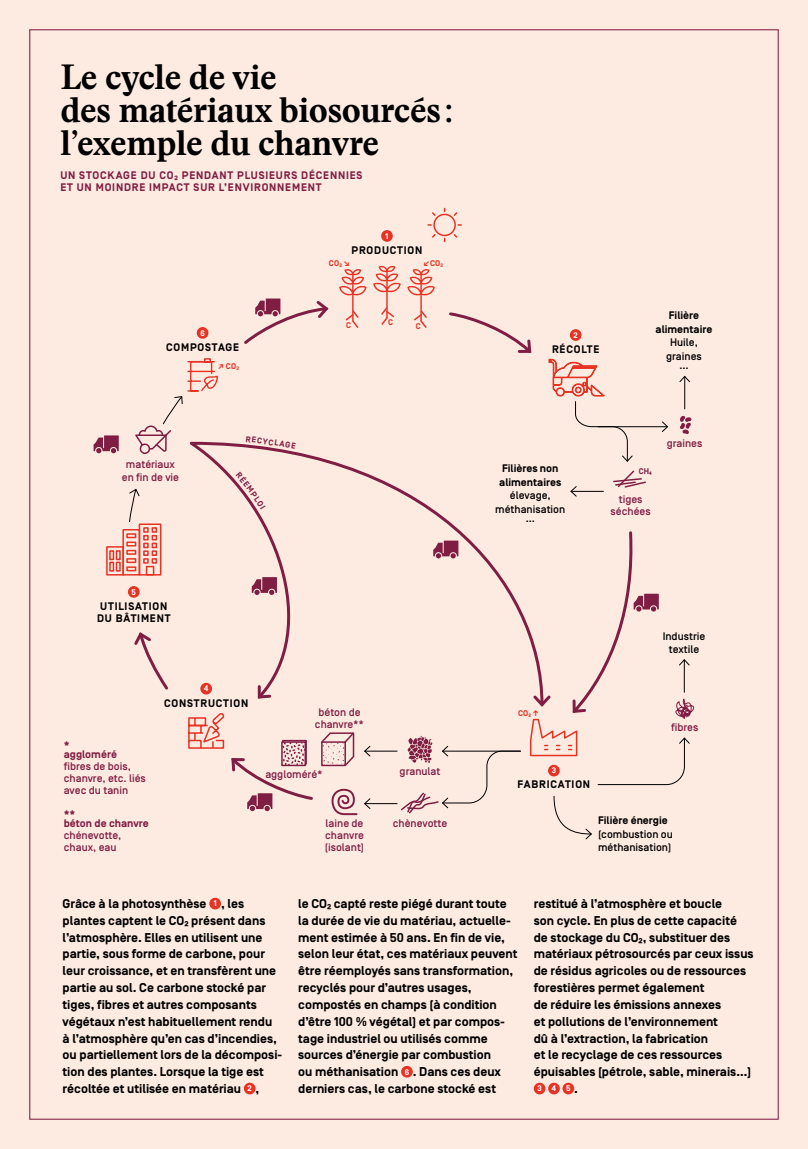
<style>
.page{position:relative;width:808px;height:1149px;background:#fff}
.page>*{position:absolute;margin:0;border:0;box-sizing:border-box;transform-origin:0 0}
.t1{font:700 34.5px/33px "Stanley";letter-spacing:-.015em;color:#000}
.t2{font:700 12.75px/16.8px "Simplon Norm";color:#000}
.t3{font:500 10.95px/12px "Simplon Norm";color:#801d42;text-align:center}
.t4{font:500 10.95px/13.5px "Simplon Norm";color:#000;text-align:center}
.t5{font:700 10.95px/12px "Simplon Norm";letter-spacing:.075em;color:#801d42}
.t6{font:700 10.95px/12px "Simplon Norm";letter-spacing:.075em;color:#000}
.t7{font:700 10.95px/13.5px "Simplon Norm";color:#000;text-align:center}
.t8{font:700 10.95px/9px "Simplon Norm";color:#801d42}
.t9{font:700 8.25px "Simplon Norm";letter-spacing:.02em;color:#e63323}
.t10{font:700 8.25px "Simplon Norm";color:#801d42}
.t11{font:700 8.1px "Simplon Norm";color:#fff}
.s1{font-size:8.1px;color:#fff}
.s2{font-size:12.75px;color:#000}
</style>
<div class="page">
<div style="left:0;top:0;width:808px;height:1148px;background:#fdebe2"></div>
<div style="left:210px;top:898px;width:10px;height:10px;background:#e63323;border-radius:50%"></div>
<div style="left:209px;top:897px;width:12px;height:12px;border:2px solid #e63323;border-radius:50%"></div>
<div style="left:245px;top:1083px;width:10px;height:10px;background:#e63323;border-radius:50%"></div>
<div style="left:244px;top:1082px;width:12px;height:12px;border:2px solid #e63323;border-radius:50%"></div>
<div style="left:402px;top:1066px;width:10px;height:10px;background:#e63323;border-radius:50%"></div>
<div style="left:401px;top:1065px;width:12px;height:12px;border:2px solid #e63323;border-radius:50%"></div>
<div style="left:534px;top:1083px;width:11px;height:10px;background:#e63323;border-radius:50%"></div>
<div style="left:534px;top:1082px;width:11px;height:12px;border:2px solid #e63323;border-radius:50%"></div>
<div style="left:549px;top:1083px;width:10px;height:10px;background:#e63323;border-radius:50%"></div>
<div style="left:548px;top:1082px;width:12px;height:12px;border:2px solid #e63323;border-radius:50%"></div>
<div style="left:563px;top:1083px;width:10px;height:10px;background:#e63323;border-radius:50%"></div>
<div style="left:562px;top:1082px;width:12px;height:12px;border:2px solid #e63323;border-radius:50%"></div>
<div style="left:122px;top:529px;width:18px;height:46px;border:2px solid #e63323"></div>
<div style="left:106px;top:546px;width:18px;height:29px;border:2px solid #e63323"></div>
<div style="left:109px;top:561px;width:5px;height:10px;border:2px solid #e63323"></div>
<div style="left:109px;top:550px;width:5px;height:10px;border:2px solid #e63323"></div>
<div style="left:116px;top:561px;width:5px;height:10px;border:2px solid #e63323"></div>
<div style="left:126px;top:558px;width:10px;height:5px;border:2px solid #e63323"></div>
<div style="left:126px;top:549px;width:10px;height:5px;border:2px solid #e63323"></div>
<div style="left:126px;top:541px;width:10px;height:5px;border:2px solid #e63323"></div>
<div style="left:126px;top:533px;width:10px;height:5px;border:2px solid #e63323"></div>
<div style="left:116px;top:550px;width:5px;height:10px;border:2px solid #e63323"></div>
<div style="left:126px;top:566px;width:10px;height:5px;border:2px solid #e63323"></div>
<svg style="left:427px;top:207px;width:35px;height:36px"></svg>
<svg style="left:339px;top:269px;width:28px;height:59px"></svg>
<svg style="left:407px;top:269px;width:28px;height:59px"></svg>
<svg style="left:373px;top:265px;width:28px;height:60px"></svg>
<svg style="left:680px;top:416px;width:11px;height:18px"></svg>
<svg style="left:613px;top:470px;width:33px;height:18px"></svg>
<hr style="left:684px;top:376px;width:1px;height:33px;background:#000">
<svg style="left:679px;top:375px;width:11px;height:7px"></svg>
<hr style="left:571px;top:491px;width:32px;height:1px;background:#000">
<svg style="left:570px;top:486px;width:7px;height:11px"></svg>
<div style="left:128px;top:586px;width:12px;height:11px;border:2px solid #e63323;border-radius:50%"></div>
<div style="left:197px;top:328px;width:11px;height:10px;background:#e63323;border-radius:50%"></div>
<div style="left:197px;top:327px;width:11px;height:11px;border:2px solid #e63323;border-radius:50%"></div>
<div style="left:571px;top:330px;width:10px;height:10px;background:#e63323;border-radius:50%"></div>
<div style="left:570px;top:329px;width:11px;height:12px;border:2px solid #e63323;border-radius:50%"></div>
<div style="left:382px;top:231px;width:10px;height:10px;background:#e63323;border-radius:50%"></div>
<div style="left:381px;top:230px;width:12px;height:12px;border:2px solid #e63323;border-radius:50%"></div>
<hr style="left:365px;top:750px;width:32px;height:1px;background:#000">
<svg style="left:364px;top:745px;width:7px;height:11px"></svg>
<hr style="left:365px;top:803px;width:32px;height:1px;background:#000">
<svg style="left:364px;top:798px;width:7px;height:11px"></svg>
<svg style="left:553px;top:795px;width:39px;height:44px"></svg>
<svg style="left:401px;top:735px;width:120px;height:79px"></svg>
<svg style="left:548px;top:358px;width:85px;height:104px"></svg>
<hr style="left:598px;top:426px;width:69px;height:1px;background:#000">
<svg style="left:661px;top:421px;width:8px;height:11px"></svg>
<svg style="left:449px;top:312px;width:83px;height:41px"></svg>
<svg style="left:321px;top:458px;width:208px;height:179px"></svg>
<svg style="left:188px;top:713px;width:170px;height:102px"></svg>
<svg style="left:94px;top:435px;width:25px;height:18px"></svg>
<svg style="left:244px;top:298px;width:85px;height:46px"></svg>
<svg style="left:433px;top:540px;width:25px;height:18px"></svg>
<svg style="left:529px;top:531px;width:165px;height:254px"></svg>
<svg style="left:129px;top:358px;width:192px;height:341px"></svg>
<h1 class="t1" style="left:60px;top:60px;width:394px">Le cycle de vie<br>des matériaux biosourcés : l’exemple du chanvre</h1>
<p class="t5" style="left:60px;top:170px;width:304px">UN STOCKAGE DU CO₂ PENDANT PLUSIEURS DÉCENNIES<br>ET UN MOINDRE IMPACT SUR L’ENVIRONNEMENT</p>
<p class="t11" style="left:385px;top:231px;width:4px">1</p>
<p class="t6" style="left:352px;top:244px;width:72px">PRODUCTION</p>
<p class="t11" style="left:200px;top:328px;width:6px">6</p>
<p class="t6" style="left:166px;top:341px;width:74px">COMPOSTAGE</p>
<p class="t3" style="left:122px;top:457px;width:59px;line-height:13.5px">matériaux en fin de vie</p>
<p class="t9" style="left:218px;top:361px;width:23px">↗ CO₂</p>
<p class="t9" style="left:329px;top:258px;width:23px">CO₂ ↘</p>
<p class="t9" style="left:346px;top:321px;width:6px">C</p>
<p class="t9" style="left:388px;top:318px;width:6px">C</p>
<p class="t9" style="left:423px;top:258px;width:21px">↙CO₂</p>
<p class="t9" style="left:416px;top:321px;width:6px">C</p>
<p class="t11" style="left:132px;top:587px;width:6px">5</p>
<p class="t6" style="left:97px;top:600px;width:75px">UTILISATION<br>DU BÂTIMENT</p>
<p class="t8" style="left:64px;top:741px;width:55px">* aggloméré</p>
<p class="t3" style="left:64px;top:760px;width:84px;text-align:left">fibres de bois, chanvre, etc. liés avec du tanin</p>
<p class="t8" style="left:64px;top:810px;width:87px">**<br>béton de chanvre</p>
<p class="t3" style="left:64px;top:829px;width:59px;text-align:left">chénevotte, chaux, eau</p>
<p class="t11" style="left:204px;top:684px;width:6px">4</p>
<p class="t6" style="left:164px;top:697px;width:86px">CONSTRUCTION</p>
<p class="t3" style="left:315px;top:706px;width:51px">béton de chanvre**</p>
<p class="t3" style="left:265px;top:768px;width:59px">aggloméré*</p>
<p class="t3" style="left:400px;top:765px;width:42px">granulat</p>
<p class="t3" style="left:326px;top:817px;width:39px">laine de</p>
<p class="t3" style="left:393px;top:817px;width:56px">chènevotte</p>
<p class="t3" style="left:325px;top:829px;width:41px;text-align:left">chanvre (isolant)</p>
<p class="t11" style="left:573px;top:330px;width:6px">2</p>
<p class="t6" style="left:552px;top:343px;width:49px">RÉCOLTE</p>
<p class="t7" style="left:655px;top:309px;width:58px">Filière alimentaire</p>
<p class="t4" style="left:666px;top:336px;width:37px">Huile, graines</p>
<p class="t4" style="left:679px;top:358px;width:11px">…</p>
<p class="t7" style="left:499px;top:462px;width:64px;text-align:left">Filières non alimentaires</p>
<p class="t4" style="left:495px;top:489px;width:72px">élevage, méthanisation</p>
<p class="t4" style="left:526px;top:511px;width:11px">…</p>
<p class="t10" style="left:639px;top:466px;width:14px">CH₄</p>
<p class="t3" style="left:611px;top:494px;width:42px">tiges séchées</p>
<p class="t3" style="left:667px;top:437px;width:37px">graines</p>
<p class="t9" style="left:518px;top:708px;width:23px">CO₂ ↑</p>
<p class="t11" style="left:552px;top:765px;width:6px">3</p>
<p class="t6" style="left:518px;top:779px;width:74px">FABRICATION</p>
<p class="t4" style="left:663px;top:629px;width:44px">Industrie textile</p>
<p class="t3" style="left:671px;top:721px;width:29px">fibres</p>
<p class="t7" style="left:598px;top:814px;width:71px">Filière énergie</p>
<p class="t4" style="left:598px;top:827px;width:76px;text-align:left">(combustion ou méthanisation)</p>
<p class="t2" style="left:63px;top:895px;width:221px">Grâce à la photosynthèse <span class="s1">1</span> , les plantes captent le CO₂ présent dans l’atmosphère. Elles en utilisent une partie, sous forme de carbone, pour leur croissance, et en transfèrent une partie au sol. Ce carbone stocké par tiges, fibres et autres composants végétaux n’est habituellement rendu à l’atmosphère qu’en cas d’incendies, ou partiellement lors de la décomposi&shy;tion des plantes. Lorsque la tige est récoltée et utilisée en matériau <span class="s1">2</span> ,</p>
<p class="t2" style="left:298px;top:895px;width:221px">le CO₂ capté reste piégé durant toute la durée de vie du matériau, actuelle&shy;ment estimée à 50 ans. En fin de vie, selon leur état, ces matériaux peuvent être réemployés sans transformation, recyclés pour d’autres usages, compostés en champs (à condition d’être 100 % végétal) et par compos&shy;tage industriel ou utilisés comme sources d’énergie par combustion<br>ou méthanisation <span class="s1">6</span> . Dans ces deux derniers cas, le carbone stocké est</p>
<p class="t2" style="left:534px;top:895px;width:221px">restitué à l’atmosphère et boucle<br>son cycle. En plus de cette capacité de stockage du CO₂, substituer des matériaux pétrosourcés par ceux issus de résidus agricoles ou de ressources forestières permet également<br>de réduire les émissions annexes<br>et pollutions de l’environnement<br>dû à l’extraction, la fabrication<br>et le recyclage de ces ressources épuisables (pétrole, sable, minerais…)</p>
<p class="t11" style="left:537px;top:1083px;width:42px">345<span class="s2">.</span></p>
</div>
